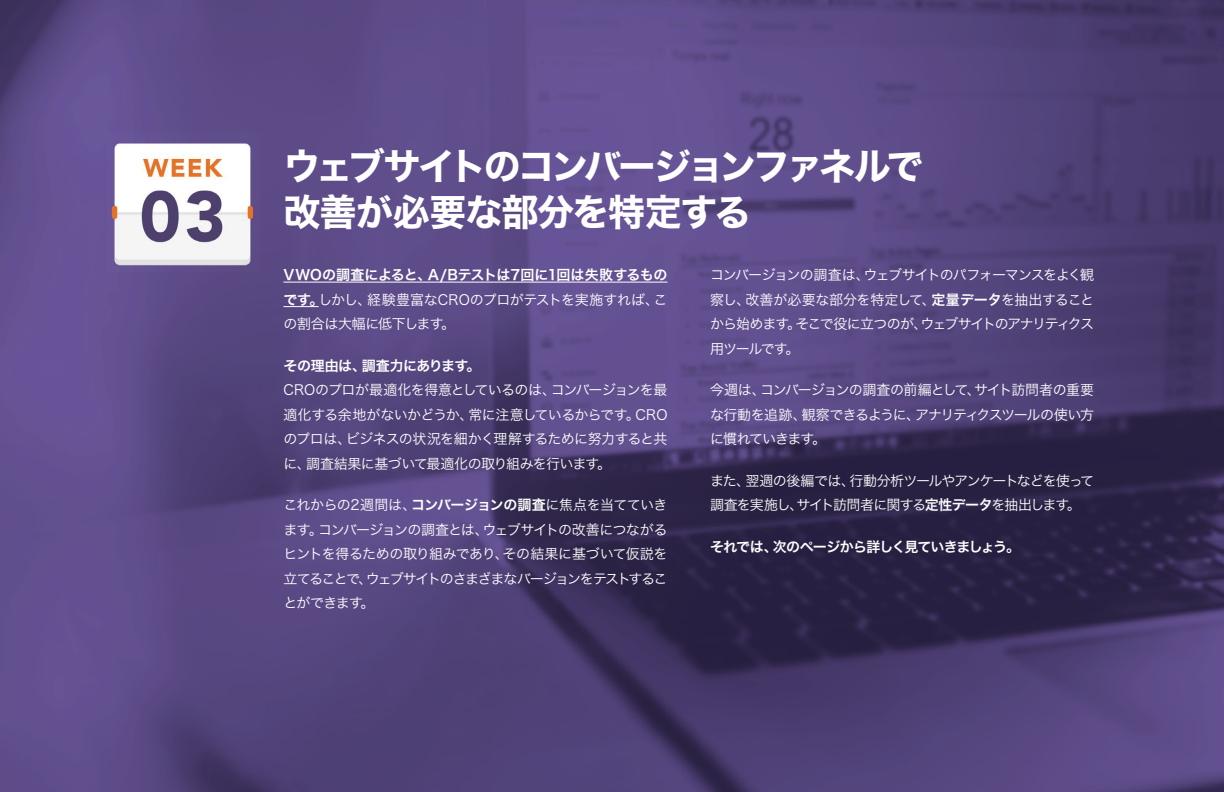
<style>
.page{position:relative;width:1224px;height:792px;background:#fff}
.page>*{position:absolute;margin:0;border:0;box-sizing:border-box;transform-origin:0 0}
.t1{font:37px/46px "Hira Kaku Std W7";letter-spacing:-.065em;color:#fff}
.t2{font:14px/24.5px "Hira Kaku Std W3";letter-spacing:-.065em;color:#fff;text-align:justify}
.t3{font:14px/24.5px "Hira Kaku Std W3";letter-spacing:-.03em;color:#fff}
.t4{font:14px "Hira Kaku Std W6";color:#fff}
.t5{font:14px "Hira Kaku Std W6";letter-spacing:-.07em;color:#fff}
.t6{font:14px "Hira Kaku Std W6";letter-spacing:-.045em;color:#fff}
.s1{font-family:"Hira Kaku Std W6"}
</style>
<div class="page">
<img style="left:0;top:0;width:728px;height:139px">
<img style="left:728px;top:0;width:319px;height:298px">
<img style="left:1047px;top:0;width:177px;height:579px">
<div style="left:0;top:139px;width:131px;height:653px;background:#635092"></div>
<img style="left:237px;top:130px;width:316px;height:320px">
<img style="left:553px;top:127px;width:190px;height:604px">
<img style="left:131px;top:272px;width:117px;height:520px">
<img style="left:734px;top:298px;width:326px;height:327px">
<img style="left:241px;top:450px;width:325px;height:326px">
<img style="left:1058px;top:579px;width:166px;height:213px">
<img style="left:740px;top:618px;width:323px;height:174px">
<img style="left:565px;top:731px;width:179px;height:61px">
<div style="left:247px;top:769px;width:320px;height:23px;background:#4e4075"></div>
<img style="left:108px;top:133px;width:152px;height:139px">
<hr style="left:283px;top:282px;width:385px;height:1px;background:#fff">
<hr style="left:283px;top:306px;width:36px;height:1px;background:#fff">
<h1 class="t1" style="left:283px;top:145px;width:641px">ウェブサイトのコンバージョンファネルで改善が必要な部分を特定する</h1>
<p class="t4" style="left:283px;top:264px;width:386px">VWOの調査によると、A/Bテストは7回に1回は失敗するもの</p>
<p class="t3" style="left:283px;top:287px;width:386px"><span class="s1">です。</span>しかし、経験豊富なCROのプロがテストを実施すれば、この割合は大幅に低下します。</p>
<p class="t6" style="left:283px;top:355px;width:198px">その理由は、調査力にあります。</p>
<p class="t2" style="left:283px;top:377px;width:386px">CROのプロが最適化を得意としているのは、コンバージョンを最適化する余地がないかどうか、常に注意しているからです。CROのプロは、ビジネスの状況を細かく理解するために努力すると共に、調査結果に基づいて最適化の取り組みを行います。</p>
<p class="t2" style="left:283px;top:492px;width:386px">これからの2週間は、<span class="s1">コンバージョンの調査</span>に焦点を当てていきます。コンバージョンの調査とは、ウェブサイトの改善につながるヒントを得るための取り組みであり、その結果に基づいて仮説を立てることで、ウェブサイトのさまざまなバージョンをテストすることができます。</p>
<p class="t2" style="left:710px;top:262px;width:386px">コンバージョンの調査は、ウェブサイトのパフォーマンスをよく観察し、改善が必要な部分を特定して、<span class="s1">定量データ</span>を抽出することから始めます。そこで役に立つのが、ウェブサイトのアナリティクス用ツールです。</p>
<p class="t2" style="left:710px;top:377px;width:386px">今週は、コンバージョンの調査の前編として、サイト訪問者の重要な行動を追跡、観察できるように、アナリティクスツールの使い方に慣れていきます。</p>
<p class="t2" style="left:710px;top:468px;width:386px">また、翌週の後編では、行動分析ツールやアンケートなどを使って調査を実施し、サイト訪問者に関する<span class="s1">定性データ</span>を抽出します。</p>
<p class="t5" style="left:710px;top:536px;width:311px">それでは、次のページから詳しく見ていきましょう。</p>
</div>
